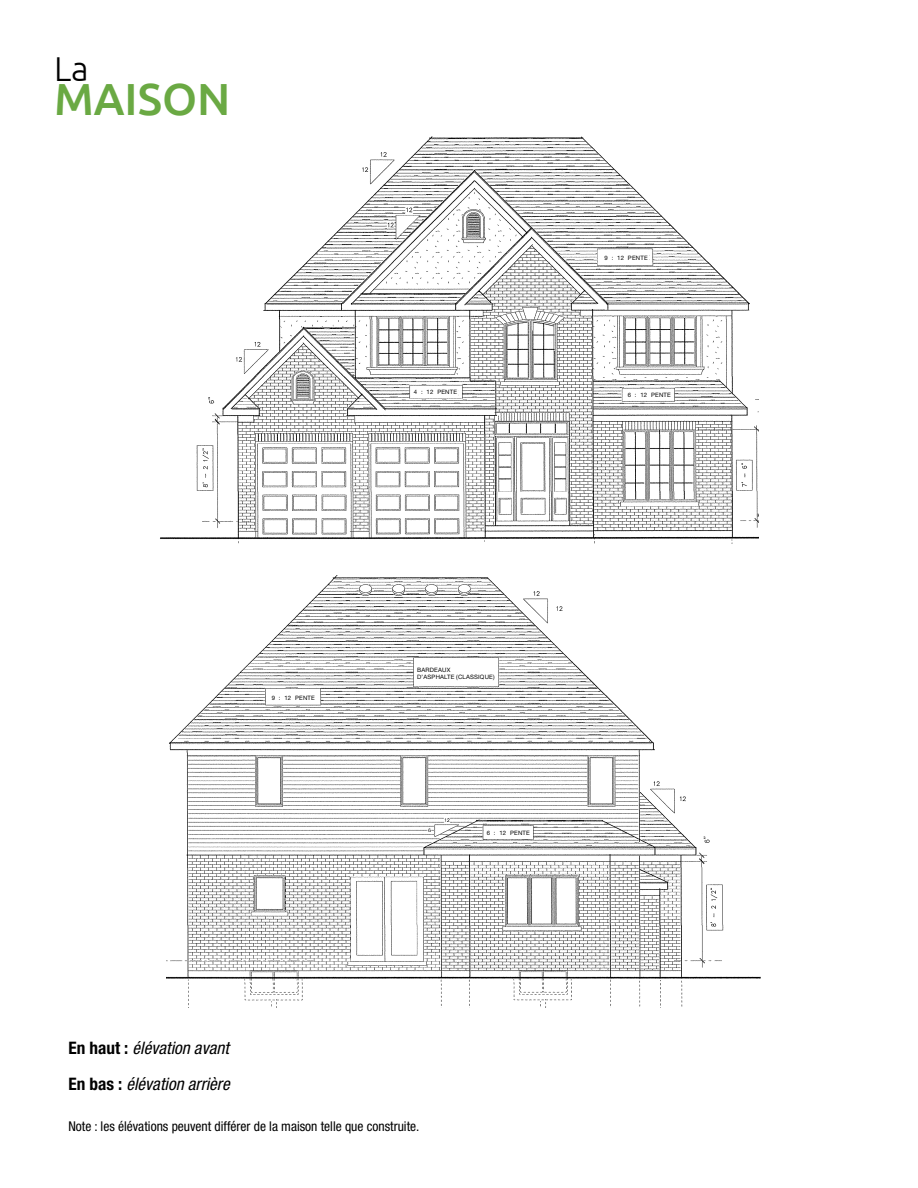
<style>
.page{position:relative;width:918px;height:1188px;background:#fff}
.page>*{position:absolute;margin:0;border:0;box-sizing:border-box;transform-origin:0 0}
.t1{font:500 45px "Ubuntu";color:#6aa943}
.t2{font:300 34.5px "Ubuntu";color:#000}
.t3{font:italic condensed 17.25px "Helvetica Neue LT Std";color:#000}
.t4{font:condensed 13.5px "Helvetica Neue LT Std";color:#000}
.t5{font:6px/7.2px "Helvetica Neue LT Std";letter-spacing:.03em;color:#000}
.s1{font-weight:700;font-style:normal}
</style>
<div class="page">
<img style="left:160px;top:136px;width:598px;height:408px">
<div style="left:604px;top:252px;width:44px;height:13px;background:#fff"></div>
<div style="left:413px;top:387px;width:45px;height:10px;background:#fff"></div>
<div style="left:627px;top:390px;width:45px;height:10px;background:#fff"></div>
<img style="left:166px;top:575px;width:595px;height:433px">
<div style="left:271px;top:692px;width:45px;height:11px;background:#fff"></div>
<div style="left:484px;top:827px;width:48px;height:11px;background:#fff"></div>
<div style="left:417px;top:663px;width:78px;height:20px;background:#fff"></div>
<h2 class="t2" style="left:54px;top:48px;width:36px">La</h2>
<h2 class="t1" style="left:54px;top:71px;width:178px">MAISON</h2>
<p class="t5" style="left:414px;top:388px;width:45px">4 : 12 PENTE</p>
<p class="t5" style="left:605px;top:255px;width:45px">9 : 12 PENTE</p>
<p class="t5" style="left:628px;top:391px;width:45px">6 : 12 PENTE</p>
<p class="t5" style="left:272px;top:694px;width:45px">9 : 12 PENTE</p>
<p class="t5" style="left:417px;top:666px;width:79px">BARDEAUX<br>D’ASPHALTE (CLASSIQUE)</p>
<p class="t5" style="left:487px;top:829px;width:45px">6 : 12 PENTE</p>
<p class="t3" style="left:68px;top:1038px;width:162px"><span class="s1">En haut :</span> élévation avant</p>
<p class="t3" style="left:68px;top:1074px;width:163px"><span class="s1">En bas :</span> élévation arrière</p>
<p class="t4" style="left:68px;top:1118px;width:353px">Note : les élévations peuvent différer de la maison telle que construite.</p>
</div>
